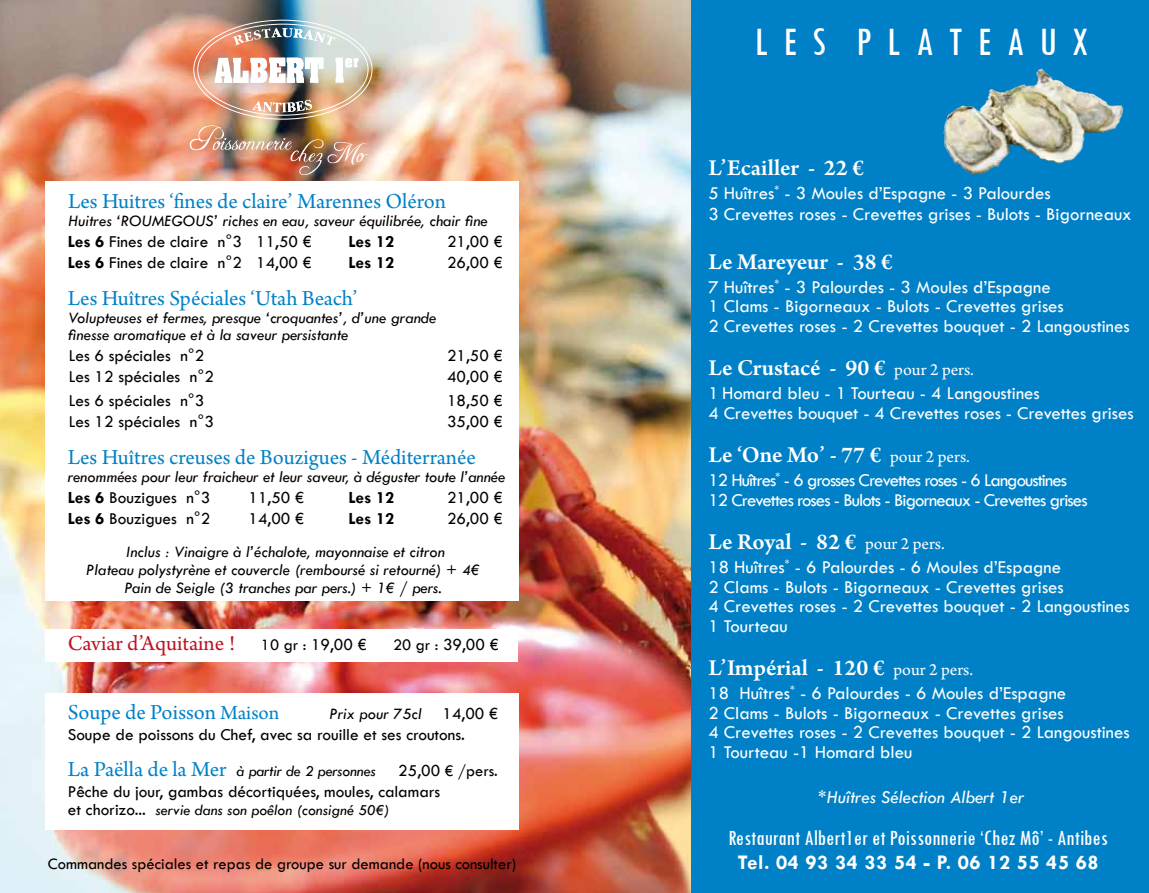
<style>
.page{position:relative;width:1149px;height:893px;background:#fff}
.page>*{position:absolute;margin:0;border:0;box-sizing:border-box;transform-origin:0 0}
.t1{font:condensed 42px "Tw Cen";color:#fff}
.t2{font:600 24px "Arno Pro";color:#fff}
.t3{font:22.5px "Arno Pro";color:#0081c7}
.t4{font:condensed 22.5px "Tw Cen";color:#fff}
.t5{font:22.5px "Arno Pro";color:#bd1220}
.t6{font:700 21px "Tw Cen";letter-spacing:.025em;color:#fff}
.t7{font:18.75px/19.5px "Tw Cen";color:#fff}
.t8{font:18.75px/19.5px "Tw Cen";letter-spacing:-.05em;color:#fff}
.t9{font:italic 18.75px "Tw Cen";color:#fff}
.t10{font:17.25px "Tw Cen";color:#000}
.t11{font:700 17.25px "Tw Cen";color:#000}
.t12{font:italic 16.5px/18px "Tw Cen";color:#000}
.t13{font:16.5px "Tw Cen";color:#000}
.t14{font:italic 15.75px "Tw Cen";color:#000}
.s1{font-weight:700}
.s2{font-family:"Tw Cen";font-size:16.5px;color:#000}
.s3{font-family:"Tw Cen";font-size:17.25px;color:#000}
.s4{font-size:16.5px}
.s5{font-size:21px}
.s6{font-style:normal;font-size:17.25px}
.s7{font-family:"Arno Pro";font-style:normal;font-size:22.5px;color:#0081c7}
.s8{font-style:normal;font-size:16.5px}
.s9{font-weight:400;font-size:18px}
</style>
<div class="page">
<img style="left:0;top:0;width:691px;height:893px">
<div style="left:45px;top:181px;width:473px;height:420px;background:#fff"></div>
<div style="left:45px;top:629px;width:472px;height:33px;background:#fff"></div>
<div style="left:45px;top:693px;width:473px;height:137px;background:#fff"></div>
<div style="left:691px;top:0;width:457px;height:870px;background:#0081c7"></div>
<img style="left:943px;top:68px;width:181px;height:108px">
<img style="left:190px;top:20px;width:182px;height:155px">
<div style="left:692px;top:814px;width:456px;height:79px;background:#0081c7"></div>
<p class="t3" style="left:68px;top:188px;width:379px">Les Huitres ‘fines de claire’ Marennes Oléron</p>
<p class="t12" style="left:68px;top:211px;width:421px">Huitres ‘ROUMEGOUS’ riches en eau, saveur équilibrée, chair fine</p>
<p class="t10" style="left:68px;top:231px;width:245px"><span class="s1">Les 6</span> Fines de claire n°3 11,50 €</p>
<p class="t11" style="left:348px;top:231px;width:47px">Les 12</p>
<p class="t10" style="left:447px;top:231px;width:57px">21,00 €</p>
<p class="t10" style="left:68px;top:252px;width:245px"><span class="s1">Les 6</span> Fines de claire n°2 14,00 €</p>
<p class="t11" style="left:348px;top:252px;width:47px">Les 12</p>
<p class="t10" style="left:447px;top:252px;width:57px">26,00 €</p>
<p class="t3" style="left:68px;top:285px;width:292px">Les Huîtres Spéciales ‘Utah Beach’</p>
<p class="t12" style="left:68px;top:309px;width:369px;line-height:16.5px">Volupteuses et fermes, presque ‘croquantes’, d’une grande finesse aromatique et à la saveur persistante</p>
<p class="t10" style="left:69px;top:345px;width:137px">Les 6 spéciales n°2</p>
<p class="t10" style="left:447px;top:345px;width:57px">21,50 €</p>
<p class="t10" style="left:69px;top:366px;width:147px">Les 12 spéciales n°2</p>
<p class="t10" style="left:447px;top:366px;width:57px">40,00 €</p>
<p class="t10" style="left:69px;top:390px;width:137px">Les 6 spéciales n°3</p>
<p class="t10" style="left:447px;top:390px;width:57px">18,50 €</p>
<p class="t10" style="left:69px;top:411px;width:147px">Les 12 spéciales n°3</p>
<p class="t10" style="left:447px;top:411px;width:57px">35,00 €</p>
<p class="t3" style="left:68px;top:444px;width:409px">Les Huîtres creuses de Bouzigues - Méditerranée</p>
<p class="t12" style="left:68px;top:468px;width:439px">renommées pour leur fraicheur et leur saveur, à déguster toute l’année</p>
<p class="t10" style="left:68px;top:487px;width:144px"><span class="s1">Les 6</span> Bouzigues n°3</p>
<p class="t10" style="left:248px;top:487px;width:57px">11,50 €</p>
<p class="t11" style="left:348px;top:487px;width:47px">Les 12</p>
<p class="t10" style="left:447px;top:487px;width:57px">21,00 €</p>
<p class="t10" style="left:68px;top:508px;width:144px"><span class="s1">Les 6</span> Bouzigues n°2</p>
<p class="t10" style="left:248px;top:508px;width:57px">14,00 €</p>
<p class="t11" style="left:348px;top:508px;width:47px">Les 12</p>
<p class="t10" style="left:447px;top:508px;width:57px">26,00 €</p>
<p class="t12" style="left:86px;top:543px;width:395px;text-align:center">Inclus : Vinaigre à l’échalote, mayonnaise et citron<br>Plateau polystyrène et couvercle (remboursé si retourné) + 4€<br>Pain de Seigle (3 tranches par pers.) + 1€ / pers.</p>
<p class="t5" style="left:68px;top:630px;width:300px">Caviar d’Aquitaine ! <span class="s2">10 gr :</span> <span class="s3">19,00 €</span></p>
<p class="t10" style="left:393px;top:634px;width:107px"><span class="s4">20 gr :</span> 39,00 €</p>
<p class="t3" style="left:68px;top:699px;width:213px">Soupe de Poisson <span class="s5">Maison</span></p>
<p class="t12" style="left:329px;top:705px;width:170px">Prix pour 75cl <span class="s6">14,00 €</span></p>
<p class="t10" style="left:68px;top:724px;width:398px">Soupe de poissons du Chef, avec sa rouille et ses croutons.</p>
<p class="t14" style="left:68px;top:762px;width:431px"><span class="s7">La Paëlla de la Mer</span> à partir de 2 personnes <span class="s6">25,00</span> <span class="s8">€ /pers.</span></p>
<p class="t10" style="left:68px;top:781px;width:374px">Pêche du jour, gambas décortiquées, moules, calamars</p>
<p class="t14" style="left:68px;top:801px;width:323px"><span class="s6">et chorizo...</span> servie dans son poêlon (consigné 50€)</p>
<p class="t13" style="left:48px;top:853px;width:470px">Commandes spéciales et repas de groupe sur demande (nous consulter)</p>
<h1 class="t1" style="left:754px;top:16px;width:334px">L E S P L A T E A U X</h1>
<p class="t2" style="left:708px;top:154px;width:157px">L’Ecailler - 22 €</p>
<p class="t7" style="left:708px;top:183px;width:424px;line-height:21px">5 Huîtres<sup>*</sup> - 3 Moules d’Espagne - 3 Palourdes<br>3 Crevettes roses - Crevettes grises - Bulots - Bigorneaux</p>
<p class="t2" style="left:708px;top:248px;width:186px">Le Mareyeur - 38 €</p>
<p class="t7" style="left:708px;top:277px;width:423px">7 Huîtres<sup>*</sup> - 3 Palourdes - 3 Moules d’Espagne<br>1 Clams - Bigorneaux - Bulots - Crevettes grises<br>2 Crevettes roses - 2 Crevettes bouquet - 2 Langoustines</p>
<p class="t2" style="left:708px;top:354px;width:267px">Le Crustacé - 90 € <span class="s9">pour 2 pers.</span></p>
<p class="t7" style="left:708px;top:384px;width:426px">1 Homard bleu - 1 Tourteau - 4 Langoustines<br>4 Crevettes bouquet - 4 Crevettes roses - Crevettes grises</p>
<p class="t2" style="left:708px;top:441px;width:263px">Le ‘One Mo’ - 77 € <span class="s9">pour 2 pers.</span></p>
<p class="t8" style="left:708px;top:471px;width:380px">12 Huîtres<sup>*</sup> - 6 grosses Crevettes roses - 6 Langoustines<br>12 Crevettes roses - Bulots - Bigorneaux - Crevettes grises</p>
<p class="t2" style="left:708px;top:528px;width:238px">Le Royal - 82 € <span class="s9">pour 2 pers.</span></p>
<p class="t7" style="left:708px;top:558px;width:423px">18 Huîtres<sup>*</sup> - 6 Palourdes - 6 Moules d’Espagne<br>2 Clams - Bulots - Bigorneaux - Crevettes grises<br>4 Crevettes roses - 2 Crevettes bouquet - 2 Langoustines 1 Tourteau</p>
<p class="t2" style="left:708px;top:654px;width:266px">L’Impérial - 120 € <span class="s9">pour 2 pers.</span></p>
<p class="t7" style="left:708px;top:684px;width:423px">18 Huîtres<sup>*</sup> - 6 Palourdes - 6 Moules d’Espagne<br>2 Clams - Bulots - Bigorneaux - Crevettes grises<br>4 Crevettes roses - 2 Crevettes bouquet - 2 Langoustines 1 Tourteau -1 Homard bleu</p>
<p class="t9" style="left:818px;top:785px;width:207px">*Huîtres Sélection Albert 1er</p>
<p class="t4" style="left:728px;top:824px;width:381px">Restaurant Albert1er et Poissonnerie ‘Chez Mô’ - Antibes</p>
<p class="t6" style="left:737px;top:849px;width:362px">Tel. 04 93 34 33 54 - P. 06 12 55 45 68</p>
</div>
